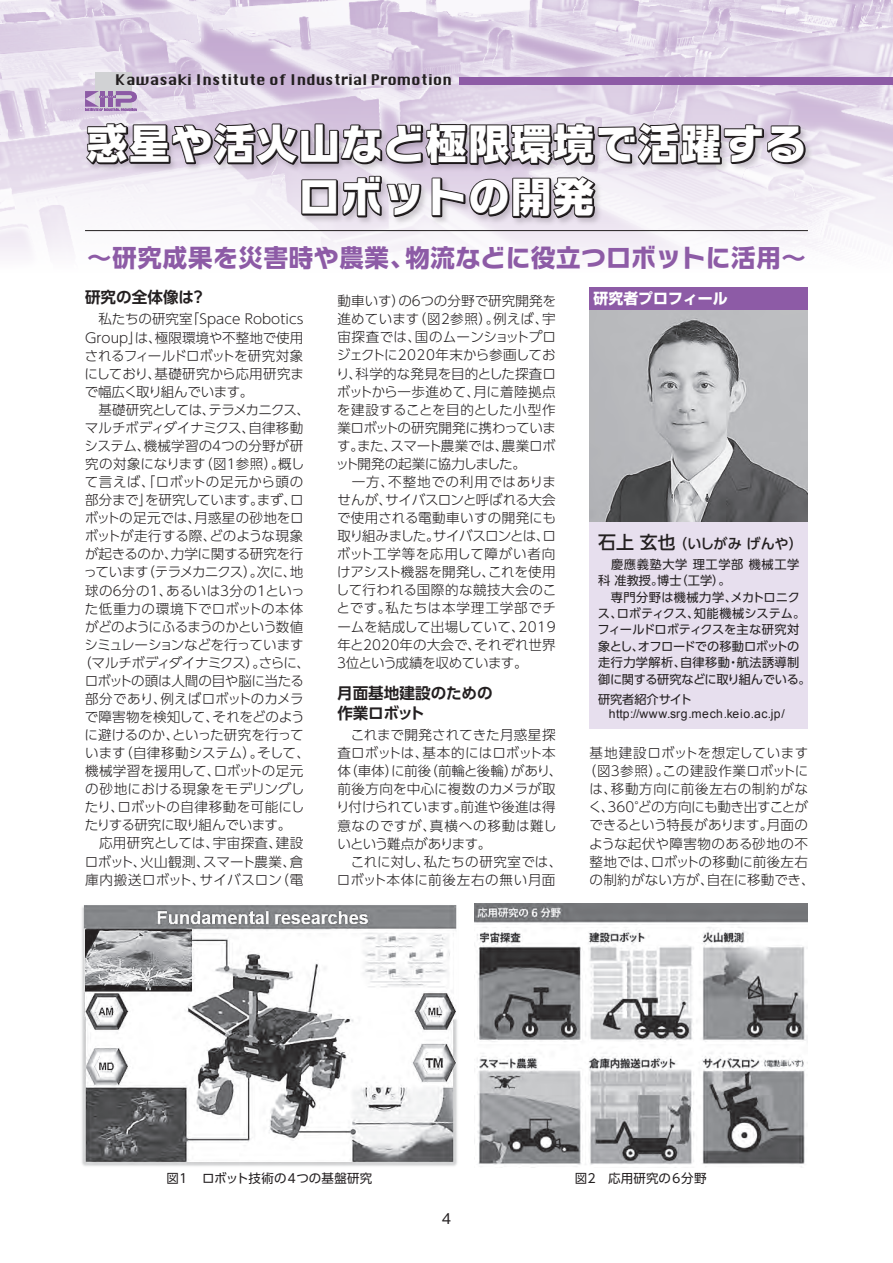
<style>
.page{position:relative;width:893px;height:1263px;background:#fff}
.page>*{position:absolute;margin:0;border:0;box-sizing:border-box;transform-origin:0 0}
.t1{font:800 40.35px "UD Shin Go Pr 6";letter-spacing:.05em;color:#fff}
.t2{font:800 40.35px "Typelabo N Std";letter-spacing:.05em;color:#fff}
.t3{font:700 24.45px "UD Shin Go Pr 6";letter-spacing:.035em;color:#8d5ba6}
.t4{font:700 15.6px/20.2px "UD Shin Go Pr 6 De";color:#231f20}
.t5{font:700 14.85px "Shin Go Pr 6";color:#fff}
.t6{font:500 14.85px "Gothic BBB Pr 6";color:#231f20}
.t7{font:14.4px "Krungthep";color:#231f20}
.t8{font:500 14.1px "UD Shin Go Pr 6";letter-spacing:-.015em;color:#231f20}
.t9{font:300 13.5px/18px "UD Shin Go Pr 6";letter-spacing:-.005em;color:#231f20}
.t10{font:300 13.5px "UD Shin Go Pr 6";letter-spacing:.015em;color:#231f20}
.t11{font:300 13.5px "UD Shin Go Pr 6";letter-spacing:-.055em;color:#231f20}
.t12{font:300 13.5px "UD Shin Go Pr 6";letter-spacing:-.06em;color:#231f20}
.t13{font:300 13.5px "UD Shin Go Pr 6";letter-spacing:-.025em;color:#231f20}
.t14{font:300 13.5px "UD Shin Go Pr 6";letter-spacing:-.05em;color:#231f20}
.t15{font:300 13.5px "UD Shin Go Pr 6";letter-spacing:-.065em;color:#231f20}
.t16{font:300 13.5px "UD Shin Go Pr 6";letter-spacing:-.03em;color:#231f20}
.t17{font:300 13.5px "UD Shin Go Pr 6";letter-spacing:.03em;color:#231f20}
.t18{font:300 13.5px "UD Shin Go Pr 6";letter-spacing:.025em;color:#231f20}
.t19{font:300 13.5px "UD Shin Go Pr 6";letter-spacing:.05em;color:#231f20}
.t20{font:300 13.5px "UD Shin Go Pr 6";letter-spacing:.02em;color:#231f20}
.t21{font:300 13.5px "UD Shin Go Pr 6";letter-spacing:-.045em;color:#231f20}
.t22{font:300 13.5px "UD Shin Go Pr 6";letter-spacing:-.04em;color:#231f20}
.t23{font:12.45px "UD Shin Go Pr 6";letter-spacing:-.005em;color:#231f20}
.t24{font:12.15px/16.5px "UD Shin Go Pr 6";color:#231f20}
.t25{font:12.15px "Arial";letter-spacing:.04em;color:#231f20}
.s1{font-family:"Typelabo N Std"}
.s2{font-family:"UD Shin Go Pr 6"}
.s3{font-size:17.85px}
</style>
<div class="page">
<img style="left:0;top:0;width:893px;height:586px">
<div style="left:590px;top:296px;width:218px;height:433px;background:#e7dfee"></div>
<img style="left:590px;top:310px;width:218px;height:212px">
<img style="left:82px;top:905px;width:375px;height:261px">
<img style="left:474px;top:903px;width:333px;height:265px">
<div style="left:459px;top:78px;width:434px;height:7px;background:#8d5ba6"></div>
<div style="left:96px;top:72px;width:36px;height:36px;background:#d1d2d4"></div>
<img style="left:82px;top:119px;width:739px;height:122px">
<svg style="left:84px;top:121px;width:723px;height:46px"></svg>
<svg style="left:300px;top:175px;width:122px;height:44px"></svg>
<svg style="left:430px;top:174px;width:167px;height:46px"></svg>
<div style="left:590px;top:287px;width:218px;height:23px;background:#8d5ba6"></div>
<hr style="left:85px;top:230px;width:723px;height:1px;background:#231f20">
<svg style="left:85px;top:91px;width:52px;height:20px"></svg>
<p class="t7" style="left:115px;top:72px;width:338px">Kawasaki Institute of Industrial Promotion</p>
<h1 class="t1" style="left:87px;top:111px;width:721px">惑星<span class="s1">や</span>活火山<span class="s1">など</span>極限環境<span class="s1">で</span>活躍<span class="s1">する</span></h1>
<h1 class="t2" style="left:299px;top:167px;width:296px">ロボットの<span class="s2">開発</span></h1>
<h2 class="t3" style="left:87px;top:238px;width:720px">～研究成果<span class="s1">を</span>災害時<span class="s1">や</span>農業、物流<span class="s1">などに</span>役立<span class="s1">つロボットに</span>活用～</h2>
<p class="t4" style="left:85px;top:287px;width:123px">研究の全体像は？</p>
<p class="t9" style="left:85px;top:310px;width:220px">　私たちの研究室「Space Robotics</p>
<p class="t9" style="left:85px;top:328px;width:220px">Group」は、極限環境や不整地で使用</p>
<p class="t11" style="left:85px;top:345px;width:220px">されるフィールドロボットを研究対象</p>
<p class="t9" style="left:85px;top:364px;width:221px">にしており、基礎研究から応用研究ま</p>
<p class="t22" style="left:85px;top:381px;width:170px">で幅広く取り組んでいます。</p>
<p class="t12" style="left:85px;top:399px;width:227px">　基礎研究としては、テラメカニクス、</p>
<p class="t9" style="left:85px;top:418px;width:220px">マルチボディダイナミクス、自律移動</p>
<p class="t10" style="left:85px;top:435px;width:220px">システム、機械学習の４つの分野が研</p>
<p class="t9" style="left:85px;top:454px;width:221px">究の対象になります（図１参照）。概し</p>
<p class="t10" style="left:85px;top:471px;width:220px">て言えば、「ロボットの足元から頭の</p>
<p class="t9" style="left:85px;top:491px;width:220px">部分まで」を研究しています。まず、ロ</p>
<p class="t9" style="left:85px;top:509px;width:220px">ボットの足元では、月惑星の砂地をロ</p>
<p class="t9" style="left:85px;top:527px;width:220px">ボットが走行する際、どのような現象</p>
<p class="t13" style="left:85px;top:543px;width:220px">が起きるのか、力学に関する研究を行</p>
<p class="t14" style="left:84px;top:561px;width:221px">っています（テラメカニクス）。次に、地</p>
<p class="t15" style="left:85px;top:579px;width:221px">球の６分の１、あるいは３分の１といっ</p>
<p class="t19" style="left:85px;top:597px;width:220px">た低重力の環境下でロボットの本体</p>
<p class="t12" style="left:85px;top:616px;width:220px">がどのようにふるまうのかという数値</p>
<p class="t16" style="left:85px;top:634px;width:221px">シミュレーションなどを行っています</p>
<p class="t11" style="left:78px;top:652px;width:233px">（マルチボディダイナミクス）。さらに、</p>
<p class="t13" style="left:85px;top:670px;width:221px">ロボットの頭は人間の目や脳に当たる</p>
<p class="t9" style="left:85px;top:689px;width:220px">部分であり、例えばロボットのカメラ</p>
<p class="t9" style="left:85px;top:707px;width:221px">で障害物を検知して、それをどのよう</p>
<p class="t9" style="left:85px;top:725px;width:221px">に避けるのか、といった研究を行って</p>
<p class="t9" style="left:85px;top:743px;width:226px">います（自律移動システム）。そして、</p>
<p class="t9" style="left:85px;top:761px;width:220px">機械学習を援用して、ロボットの足元</p>
<p class="t20" style="left:85px;top:778px;width:221px">の砂地における現象をモデリングし</p>
<p class="t10" style="left:85px;top:796px;width:221px">たり、ロボットの自律移動を可能にし</p>
<p class="t21" style="left:85px;top:814px;width:208px">たりする研究に取り組んでいます。</p>
<p class="t17" style="left:85px;top:832px;width:220px">　応用研究としては、宇宙探査、建設</p>
<p class="t9" style="left:85px;top:852px;width:220px">ロボット、火山観測、スマート農業、倉</p>
<p class="t18" style="left:85px;top:868px;width:220px">庫内搬送ロボット、サイバスロン（電</p>
<p class="t9" style="left:335px;top:292px;width:223px">動車いす）の６つの分野で研究開発を進めています（図２参照）。例えば、宇宙探査では、国のムーンショットプロジェクトに2020年末から参画しており、科学的な発見を目的とした探査ロボットから一歩進めて、月に着陸拠点を建設することを目的とした小型作業ロボットの研究開発に携わっています。また、スマート農業では、農業ロボット開発の起業に協力しました。<br>　一方、不整地での利用ではありませんが、サイバスロンと呼ばれる大会で使用される電動車いすの開発にも取り組みました。サイバスロンとは、ロボット工学等を応用して障がい者向けアシスト機器を開発し、これを使用して行われる国際的な競技大会のことです。私たちは本学理工学部でチームを結成して出場していて、2019年と2020年の大会で、それぞれ世界<br>３位という成績を収めています。</p>
<p class="t4" style="left:337px;top:682px;width:157px">月面基地建設のための作業ロボット</p>
<p class="t9" style="left:336px;top:725px;width:228px">　これまで開発されてきた月惑星探査ロボットは、基本的にはロボット本体（車体）に前後（前輪と後輪）があり、前後方向を中心に複数のカメラが取り付けられています。前進や後進は得意なのですが、真横への移動は難しいという難点があります。<br>　これに対し、私たちの研究室では、ロボット本体に前後左右の無い月面</p>
<p class="t5" style="left:594px;top:286px;width:135px">研究者プロフィール</p>
<p class="t8" style="left:598px;top:532px;width:206px"><span class="s3">石上 玄也</span> （いしがみ げんや）</p>
<p class="t24" style="left:598px;top:555px;width:215px">　慶應義塾大学 理工学部 機械工学科 准教授。博士（工学）。<br>　専門分野は機械力学、メカトロニクス、ロボティクス、知能機械システム。フィールドロボティクスを主な研究対象とし、オフロードでの移動ロボットの走行力学解析、自律移動・航法誘導制御に関する研究などに取り組んでいる。</p>
<p class="t24" style="left:598px;top:690px;width:95px">研究者紹介サイト</p>
<p class="t25" style="left:609px;top:706px;width:178px">http://www.srg.mech.keio.ac.jp/</p>
<p class="t9" style="left:583px;top:744px;width:233px;text-align:center">基地建設ロボットを想定しています（図３参照）。この建設作業ロボットには、移動方向に前後左右の制約がなく、360°どの方向にも動き出すことができるという特長があります。月面のような起伏や障害物のある砂地の不整地では、ロボットの移動に前後左右の制約がない方が、自在に移動でき、</p>
<p class="t23" style="left:166px;top:1169px;width:207px">図１　ロボット技術の４つの基盤研究</p>
<p class="t23" style="left:575px;top:1169px;width:133px">図2　応用研究の６分野</p>
<p class="t6" style="left:442px;top:1206px;width:11px">4</p>
</div>
